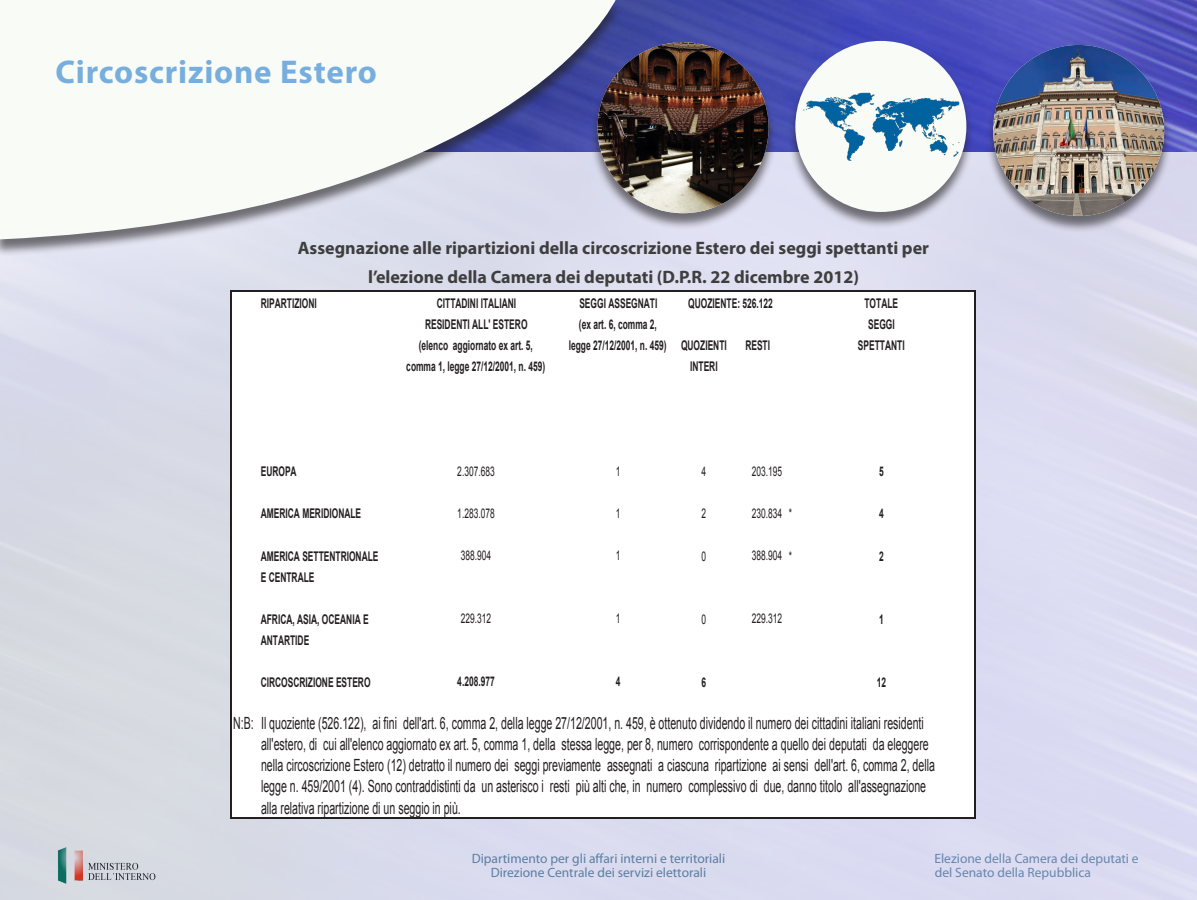
<style>
.page{position:relative;width:1197px;height:900px;background:#fff}
.page>*{position:absolute;margin:0;border:0;box-sizing:border-box;transform-origin:0 0}
.Title_2{font:700 33px "Myriad Pro";letter-spacing:.025em;color:#77aede}
.Bodu_3{font:700 18px "Myriad Pro";color:#3e3e3f}
.t1{font:16.8px/21.1px "Arial";color:#231f20;scale:.63 1}
.t2{font:13.5px "Myriad Pro";color:#628c9e}
.t3{font:13.5px "Myriad Pro";color:#6f96a8}
.t4{font:700 13.35px "Arial";color:#231f20;scale:.63 1}
.t5{font:13.35px "Arial";color:#231f20;scale:.63 1}
</style>
<div class="page">
<img style="left:0;top:152px;width:1197px;height:748px">
<img style="left:616px;top:0;width:581px;height:152px">
<div style="left:589px;top:43px;width:188px;height:187px;background:#231f20;opacity:.6"></div>
<img style="left:598px;top:42px;width:171px;height:171px;border-radius:86px">
<div style="left:787px;top:42px;width:187px;height:187px;background:#231f20;opacity:.6"></div>
<div style="left:795px;top:41px;width:171px;height:171px;background:#f9fcf6;border-radius:50%"></div>
<div style="left:985px;top:46px;width:187px;height:187px;background:#231f20;opacity:.6"></div>
<img style="left:993px;top:45px;width:171px;height:171px;border-radius:85px">
<div style="left:0;top:1px;width:623px;height:255px;background:#231f20;opacity:.6"></div>
<svg style="left:0;top:0;width:616px;height:239px;fill:#f9fcf6"></svg>
<div style="left:232px;top:292px;width:743px;height:526px;background:#fff"></div>
<hr style="left:231px;top:291px;width:745px;height:1px;background:#231f20">
<hr style="left:231px;top:291px;width:1px;height:528px;background:#231f20">
<hr style="left:231px;top:818px;width:745px;height:1px;background:#231f20">
<hr style="left:975px;top:291px;width:1px;height:528px;background:#231f20">
<img style="left:801px;top:92px;width:160px;height:70px">
<p class="Title_2" style="left:56px;top:51px;width:323px">Circoscrizione Estero</p>
<p class="Bodu_3" style="left:298px;top:236px;width:633px">Assegnazione alle ripartizioni della circoscrizione Estero dei seggi spettanti per</p>
<p class="Bodu_3" style="left:368px;top:265px;width:493px">l’elezione della Camera dei deputati (D.P.R. 22 dicembre 2012)</p>
<p class="t4" style="left:261px;top:294px;width:91px">RIPARTIZIONI</p>
<p class="t4" style="left:437px;top:294px;width:128px">CITTADINI ITALIANI</p>
<p class="t4" style="left:579px;top:294px;width:125px">SEGGI ASSEGNATI</p>
<p class="t4" style="left:865px;top:294px;width:55px">TOTALE</p>
<p class="t4" style="left:425px;top:315px;width:164px">RESIDENTI ALL' ESTERO</p>
<p class="t4" style="left:579px;top:315px;width:125px">(ex art. 6, comma 2,</p>
<p class="t4" style="left:868px;top:315px;width:44px">SEGGI</p>
<p class="t4" style="left:419px;top:336px;width:183px">(elenco aggiornato ex art. 5,</p>
<p class="t4" style="left:569px;top:336px;width:252px">legge 27/12/2001, n. 459) QUOZIENTI</p>
<p class="t4" style="left:745px;top:336px;width:41px">RESTI</p>
<p class="t4" style="left:858px;top:336px;width:76px">SPETTANTI</p>
<p class="t4" style="left:406px;top:357px;width:222px">comma 1, legge 27/12/2001, n. 459)</p>
<p class="t4" style="left:690px;top:357px;width:45px">INTERI</p>
<p class="t4" style="left:688px;top:294px;width:136px">QUOZIENTE: 526.122</p>
<p class="t4" style="left:261px;top:463px;width:59px">EUROPA</p>
<p class="t5" style="left:457px;top:462px;width:61px">2.307.683</p>
<p class="t5" style="left:616px;top:462px;width:9px">1</p>
<p class="t5" style="left:702px;top:463px;width:9px">4</p>
<p class="t5" style="left:752px;top:463px;width:50px">203.195</p>
<p class="t4" style="left:879px;top:463px;width:9px">5</p>
<p class="t4" style="left:261px;top:505px;width:161px">AMERICA MERIDIONALE</p>
<p class="t5" style="left:457px;top:504px;width:61px">1.283.078</p>
<p class="t5" style="left:616px;top:504px;width:9px">1</p>
<p class="t5" style="left:702px;top:505px;width:9px">2</p>
<p class="t5" style="left:752px;top:504px;width:65px">230.834 *</p>
<p class="t4" style="left:879px;top:505px;width:9px">4</p>
<p class="t4" style="left:261px;top:547px;width:189px">AMERICA SETTENTRIONALE</p>
<p class="t5" style="left:461px;top:546px;width:50px">388.904</p>
<p class="t5" style="left:616px;top:546px;width:9px">1</p>
<p class="t5" style="left:702px;top:547px;width:9px">0</p>
<p class="t5" style="left:752px;top:546px;width:65px">388.904 *</p>
<p class="t4" style="left:879px;top:547px;width:9px">2</p>
<p class="t4" style="left:261px;top:568px;width:87px">E CENTRALE</p>
<p class="t4" style="left:261px;top:610px;width:173px">AFRICA, ASIA, OCEANIA E</p>
<p class="t5" style="left:461px;top:610px;width:50px">229.312</p>
<p class="t5" style="left:616px;top:610px;width:9px">1</p>
<p class="t5" style="left:702px;top:610px;width:9px">0</p>
<p class="t5" style="left:752px;top:610px;width:50px">229.312</p>
<p class="t4" style="left:879px;top:610px;width:9px">1</p>
<p class="t4" style="left:261px;top:631px;width:79px">ANTARTIDE</p>
<p class="t4" style="left:261px;top:674px;width:176px">CIRCOSCRIZIONE ESTERO</p>
<p class="t4" style="left:457px;top:673px;width:61px">4.208.977</p>
<p class="t4" style="left:616px;top:673px;width:9px">4</p>
<p class="t4" style="left:702px;top:674px;width:9px">6</p>
<p class="t4" style="left:877px;top:674px;width:16px">12</p>
<p class="t1" style="left:261px;top:713px;width:1071px;text-indent:-28px">N:B: Il quoziente (526.122), ai fini dell'art. 6, comma 2, della legge 27/12/2001, n. 459, è ottenuto dividendo il numero dei cittadini italiani residenti all'estero, di cui all'elenco aggiornato ex art. 5, comma 1, della stessa legge, per 8, numero corrispondente a quello dei deputati da eleggere nella circoscrizione Estero (12) detratto il numero dei seggi previamente assegnati a ciascuna ripartizione ai sensi dell'art. 6, comma 2, della legge n. 459/2001 (4). Sono contraddistinti da un asterisco i resti più alti che, in numero complessivo di due, danno titolo all'assegnazione alla relativa ripartizione di un seggio in più.</p>
<p class="t2" style="left:472px;top:851px;width:255px">Dipartimento per gli affari interni e territoriali</p>
<p class="t3" style="left:934px;top:851px;width:206px">Elezione della Camera dei deputati e</p>
<p class="t2" style="left:491px;top:864px;width:217px">Direzione Centrale dei servizi elettorali</p>
<p class="t3" style="left:935px;top:864px;width:158px">del Senato della Repubblica</p>
</div>
